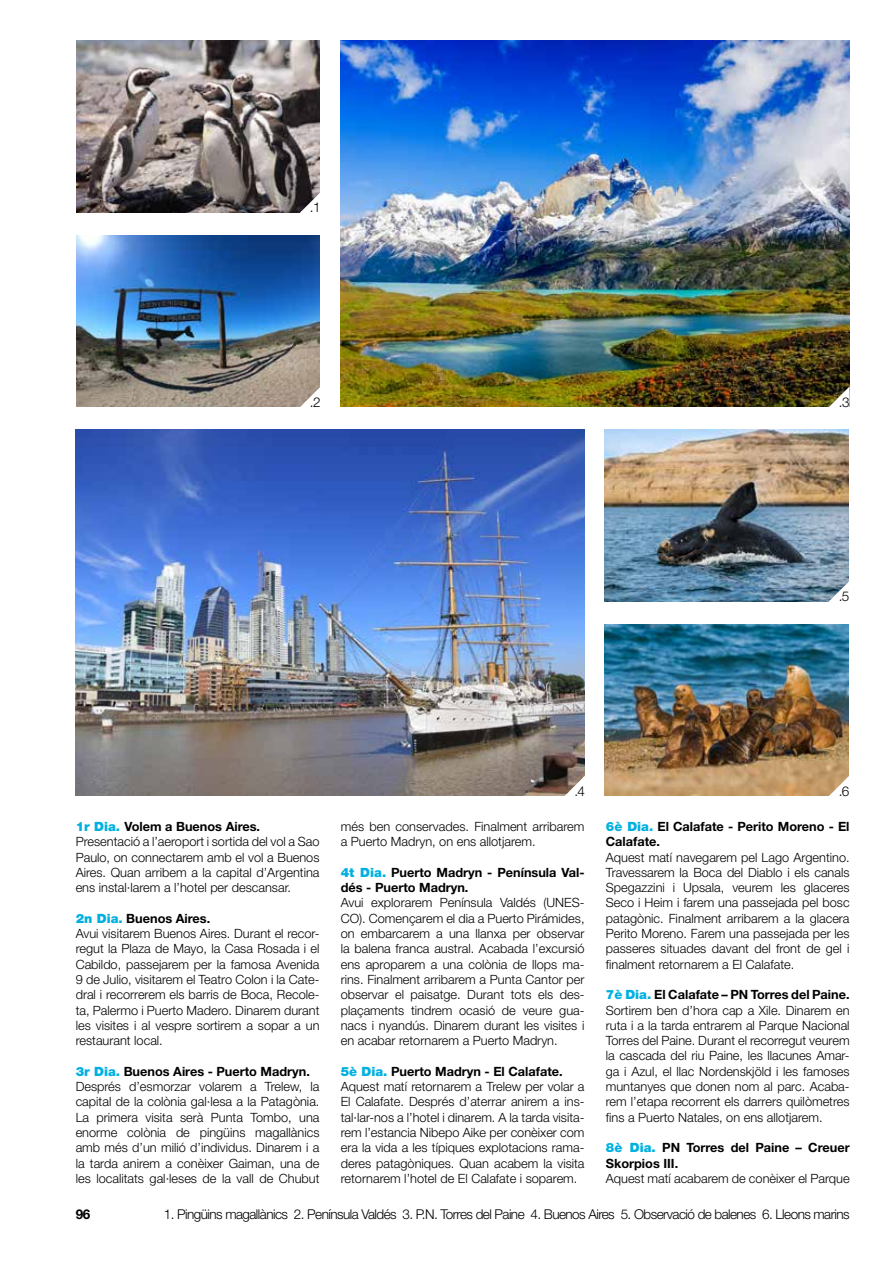
<style>
.page{position:relative;width:893px;height:1263px;background:#fff}
.page>*{position:absolute;margin:0;border:0;box-sizing:border-box;transform-origin:0 0}
.t1{font:300 13.5px "Helvetica Neue LT Std";letter-spacing:-.04em;color:#000}
.t2{font:700 13.5px "Helvetica Neue LT Std";color:#000}
.t3{font:300 12.75px/15.3px "Helvetica Neue LT Std";color:#000}
.t4{font:700 12.75px/15.3px "Helvetica Neue LT Std";color:#000}
.s1{font-weight:900;color:#00b0e1}
.s2{font-weight:700}
</style>
<div class="page">
<img style="left:341px;top:41px;width:509px;height:366px">
<img style="left:605px;top:624px;width:244px;height:172px">
<img style="left:76px;top:235px;width:244px;height:172px">
<img style="left:605px;top:430px;width:244px;height:171px">
<img style="left:76px;top:41px;width:244px;height:171px">
<svg style="left:828px;top:773px;width:21px;height:23px"></svg>
<svg style="left:299px;top:385px;width:21px;height:22px"></svg>
<svg style="left:828px;top:579px;width:21px;height:23px"></svg>
<svg style="left:299px;top:190px;width:21px;height:23px"></svg>
<svg style="left:828px;top:385px;width:22px;height:22px"></svg>
<img style="left:76px;top:430px;width:509px;height:366px">
<svg style="left:564px;top:773px;width:21px;height:23px"></svg>
<p class="t1" style="left:310px;top:199px;width:12px">.1</p>
<p class="t1" style="left:310px;top:394px;width:12px">.2</p>
<p class="t1" style="left:839px;top:394px;width:12px">.3</p>
<p class="t1" style="left:839px;top:588px;width:12px">.5</p>
<p class="t3" style="left:76px;top:818px;width:245px"><span class="s1">1r Dia.</span> <span class="s2">Volem a Buenos Aires.<br></span>Presentació a l’aeroport i sortida del vol a Sao Paulo, on connectarem amb el vol a Buenos Aires. Quan arribem a la capital d’Argentina ens instal·larem a l’hotel per descansar.</p>
<p class="t3" style="left:76px;top:910px;width:245px"><span class="s1">2n Dia.</span> <span class="s2">Buenos Aires.<br></span>Avui visitarem Buenos Aires. Durant el recor&shy;regut la Plaza de Mayo, la Casa Rosada i el Cabildo, passejarem per la famosa Avenida 9 de Julio, visitarem el Teatro Colon i la Cate&shy;dral i recorrerem els barris de Boca, Recole&shy;ta, Palermo i Puerto Madero. Dinarem durant les visites i al vespre sortirem a sopar a un restaurant local.</p>
<p class="t3" style="left:76px;top:1063px;width:245px"><span class="s1">3r Dia.</span> <span class="s2">Buenos Aires - Puerto Madryn.<br></span>Després d’esmorzar volarem a Trelew, la capital de la colònia gal·lesa a la Patagònia.<br>La primera visita serà Punta Tombo, una enorme colònia de pingüins magallànics amb més d’un milió d’individus. Dinarem i a la tarda anirem a conèixer Gaiman, una de les localitats gal·leses de la vall de Chubut</p>
<p class="t1" style="left:574px;top:783px;width:12px">.4</p>
<p class="t3" style="left:341px;top:818px;width:245px">més ben conservades. Finalment arribarem a Puerto Madryn, on ens allotjarem.</p>
<p class="t4" style="left:341px;top:864px;width:245px"><span class="s1">4t Dia.</span> Puerto Madryn - Península Val&shy;dés - Puerto Madryn.</p>
<p class="t3" style="left:341px;top:895px;width:245px;text-align:justify">Avui explorarem Península Valdés (UNES-CO). Començarem el dia a Puerto Pirámides, on embarcarem a una llanxa per observar la balena franca austral. Acabada l’excursió ens aproparem a una colònia de llops ma&shy;rins. Finalment arribarem a Punta Cantor per observar el paisatge. Durant tots els des&shy;plaçaments tindrem ocasió de veure gua&shy;nacs i nyandús. Dinarem durant les visites i en acabar retornarem a Puerto Madryn.</p>
<p class="t3" style="left:341px;top:1063px;width:245px"><span class="s1">5è Dia.</span> <span class="s2">Puerto Madryn - El Calafate.<br></span>Aquest matí retornarem a Trelew per volar a El Calafate. Després d’aterrar anirem a ins&shy;tal·lar-nos a l’hotel i dinarem. A la tarda visita&shy;rem l’estancia Nibepo Aike per conèixer com era la vida a les típiques explotacions rama&shy;deres patagòniques. Quan acabem la visita retornarem l’hotel de El Calafate i soparem.</p>
<p class="t1" style="left:839px;top:783px;width:12px">.6</p>
<p class="t4" style="left:606px;top:818px;width:245px"><span class="s1">6è Dia.</span> El Calafate - Perito Moreno - El<br>Calafate.</p>
<p class="t3" style="left:606px;top:849px;width:245px;text-align:justify">Aquest matí navegarem pel Lago Argentino.<br>Travessarem la Boca del Diablo i els canals Spegazzini i Upsala, veurem les glaceres Seco i Heim i farem una passejada pel bosc patagònic. Finalment arribarem a la glacera Perito Moreno. Farem una passejada per les passeres situades davant del front de gel i finalment retornarem a El Calafate.</p>
<p class="t3" style="left:606px;top:987px;width:245px;text-align:justify"><span class="s1">7è Dia.</span> <span class="s2">El Calafate – PN Torres del Paine.<br></span>Sortirem ben d’hora cap a Xile. Dinarem en ruta i a la tarda entrarem al Parque Nacional Torres del Paine. Durant el recorregut veurem la cascada del riu Paine, les llacunes Amar&shy;ga i Azul, el llac Nordenskjöld i les famoses muntanyes que donen nom al parc. Acaba&shy;rem l’etapa recorrent els darrers quilòmetres fins a Puerto Natales, on ens allotjarem.</p>
<p class="t4" style="left:606px;top:1140px;width:245px"><span class="s1">8è Dia.</span> PN Torres del Paine – Creuer<br>Skorpios III.</p>
<p class="t3" style="left:606px;top:1170px;width:245px">Aquest matí acabarem de conèixer el Parque</p>
<p class="t2" style="left:76px;top:1206px;width:16px">96</p>
<p class="t1" style="left:164px;top:1206px;width:687px">1. Pingüins magallànics 2. Península Valdés 3. P.N. Torres del Paine 4. Buenos Aires 5. Observació de balenes 6. Lleons marins</p>
</div>
